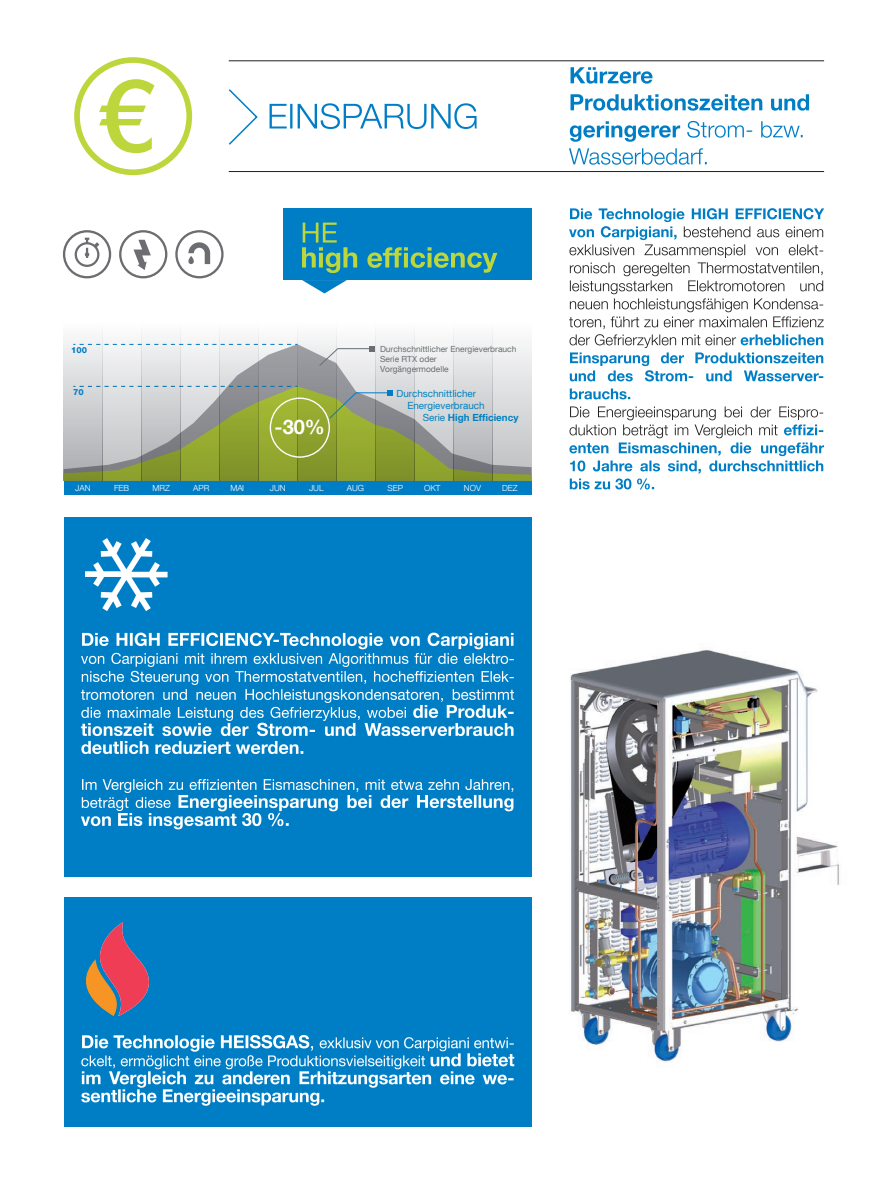
<style>
.page{position:relative;width:893px;height:1191px;background:#fff}
.page>*{position:absolute;margin:0;border:0;box-sizing:border-box;transform-origin:0 0}
.t1{font:700 19.95px "Helvetica Neue LT Com";color:#fff}
.t2{font:9.9px "Helvetica Neue LT Com";color:#0082c1}
.t3{font:700 9.9px "Helvetica Neue LT Com";color:#0082c1}
.t4{font:8.4px/10.1px "Helvetica Neue LT Com";color:#6c6d70}
.t5{font:300 8.4px "Helvetica Neue LT Com";color:#fff}
.t6{font:800 8.4px "Helvetica Neue LT Com";color:#007ec5}
.s1{font-weight:400}
</style>
<div class="page">
<svg style="left:270px;top:103px;width:207px;height:26px"></svg>
<hr style="left:229px;top:60px;width:595px;height:1px;background:#231f20">
<hr style="left:229px;top:171px;width:595px;height:1px;background:#231f20">
<svg style="left:228px;top:89px;width:30px;height:56px"></svg>
<div style="left:74px;top:57px;width:118px;height:118px;border:6px solid #bdd63c;border-radius:50%"></div>
<svg style="left:99px;top:79px;width:56px;height:74px"></svg>
<svg style="left:569px;top:148px;width:138px;height:17px"></svg>
<svg style="left:570px;top:121px;width:233px;height:21px"></svg>
<svg style="left:570px;top:94px;width:239px;height:17px"></svg>
<svg style="left:570px;top:67px;width:82px;height:17px"></svg>
<svg style="left:569px;top:406px;width:255px;height:83px"></svg>
<svg style="left:570px;top:388px;width:60px;height:11px"></svg>
<svg style="left:569px;top:208px;width:255px;height:173px"></svg>
<svg style="left:64px;top:331px;width:39px;height:150px;background:#c8cbc7"></svg>
<svg style="left:103px;top:331px;width:39px;height:150px"></svg>
<svg style="left:142px;top:331px;width:39px;height:150px;background:#c1c5b6"></svg>
<svg style="left:181px;top:331px;width:39px;height:150px"></svg>
<svg style="left:220px;top:331px;width:39px;height:150px;background:#a5af7d"></svg>
<svg style="left:259px;top:331px;width:39px;height:150px;background:#a4b16d"></svg>
<svg style="left:298px;top:331px;width:39px;height:150px;background:#9ca864"></svg>
<svg style="left:337px;top:331px;width:39px;height:150px;background:#b0bd74"></svg>
<svg style="left:376px;top:338px;width:38px;height:143px;background:#b3ba93"></svg>
<svg style="left:414px;top:331px;width:39px;height:150px"></svg>
<svg style="left:453px;top:331px;width:39px;height:150px;background:#c7c8c4"></svg>
<svg style="left:492px;top:331px;width:39px;height:150px"></svg>
<div style="left:64px;top:481px;width:467px;height:13px;background:#007ec5"></div>
<div style="left:270px;top:397px;width:60px;height:61px;border:1px solid #fff;border-radius:50%"></div>
<svg style="left:318px;top:346px;width:57px;height:21px"></svg>
<svg style="left:329px;top:390px;width:64px;height:29px;background:#939f8b"></svg>
<div style="left:119px;top:230px;width:48px;height:48px;border:2px solid #6c6d70;border-radius:50%"></div>
<svg style="left:134px;top:240px;width:17px;height:30px"></svg>
<div style="left:175px;top:230px;width:49px;height:48px;border:2px solid #6c6d70;border-radius:50%"></div>
<svg style="left:188px;top:242px;width:22px;height:22px"></svg>
<div style="left:188px;top:256px;width:6px;height:8px;background:#6c6d70;border-radius:3px"></div>
<svg style="left:75px;top:238px;width:24px;height:29px"></svg>
<div style="left:63px;top:230px;width:48px;height:48px;border:2px solid #6c6d70;border-radius:50%"></div>
<svg style="left:302px;top:280px;width:45px;height:13px"></svg>
<div style="left:283px;top:208px;width:248px;height:72px;background:#007ec5"></div>
<svg style="left:302px;top:223px;width:195px;height:50px"></svg>
<div style="left:64px;top:897px;width:467px;height:230px;background:#007ec5"></div>
<svg style="left:81px;top:1035px;width:433px;height:70px"></svg>
<div style="left:64px;top:517px;width:467px;height:359px;background:#007ec5"></div>
<svg style="left:85px;top:538px;width:83px;height:73px"></svg>
<svg style="left:81px;top:779px;width:432px;height:50px"></svg>
<svg style="left:81px;top:632px;width:433px;height:122px"></svg>
<svg style="left:86px;top:922px;width:63px;height:94px"></svg>
<img style="left:570px;top:647px;width:270px;height:417px">
<p class="t6" style="left:71px;top:345px;width:17px">100</p>
<p class="t6" style="left:73px;top:387px;width:12px">70</p>
<h1 class="t1" style="left:275px;top:414px;width:52px">-30%</h1>
<p class="t4" style="left:380px;top:344px;width:138px">Durchschnittlicher Energieverbrauch<br>Serie RTX oder<br>Vorgängermodelle</p>
<p class="t2" style="left:396px;top:387px;width:81px">Durchschnittlicher</p>
<p class="t2" style="left:407px;top:399px;width:79px">Energieverbrauch</p>
<p class="t3" style="left:423px;top:411px;width:97px"><span class="s1">Serie</span> High Efficiency</p>
<p class="t5" style="left:75px;top:482px;width:17px">JAN</p>
<p class="t5" style="left:114px;top:482px;width:17px">FEB</p>
<p class="t5" style="left:152px;top:482px;width:19px">MRZ</p>
<p class="t5" style="left:193px;top:482px;width:18px">APR</p>
<p class="t5" style="left:231px;top:482px;width:15px">MAI</p>
<p class="t5" style="left:270px;top:482px;width:17px">JUN</p>
<p class="t5" style="left:309px;top:482px;width:16px">JUL</p>
<p class="t5" style="left:347px;top:482px;width:19px">AUG</p>
<p class="t5" style="left:388px;top:482px;width:17px">SEP</p>
<p class="t5" style="left:424px;top:482px;width:18px">OKT</p>
<p class="t5" style="left:464px;top:482px;width:19px">NOV</p>
<p class="t5" style="left:502px;top:482px;width:17px">DEZ</p>
</div>
